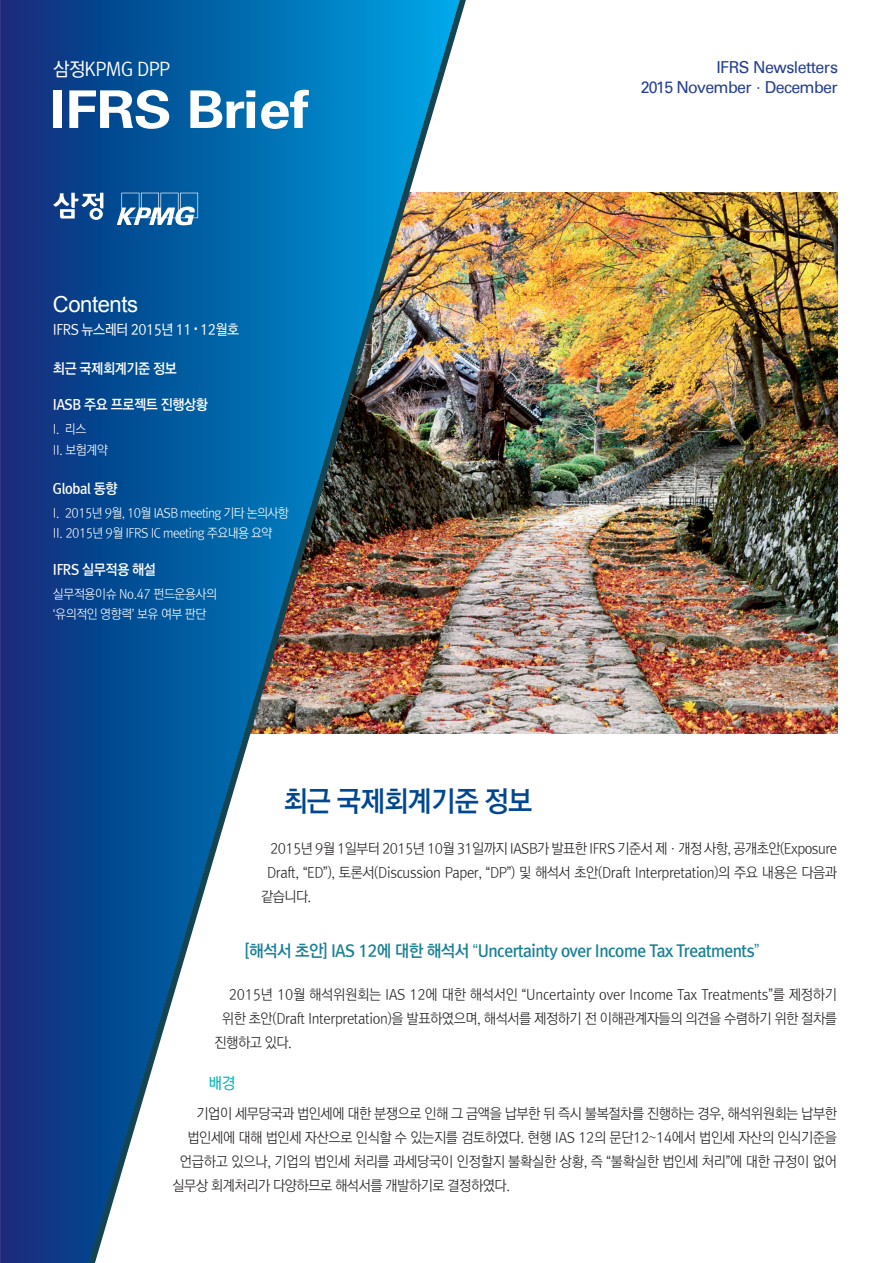
<style>
.page{position:relative;width:893px;height:1263px;background:#fff}
.page>*{position:absolute;margin:0;border:0;box-sizing:border-box;transform-origin:0 0}
.t1{font:700 52.05px "Univers LT Std";letter-spacing:-.01em;color:#fff;scale:1.1 1}
.t2{font:28.5px "Rix Go B";letter-spacing:-.03em;color:#014790;scale:.95 1}
.t3{font:22.05px "Arial";letter-spacing:-.02em;color:#fff}
.t4{font:18.9px "Rix Go M";letter-spacing:-.03em;color:#fff;scale:.95 1}
.t5{font:16.5px "Rix Go B";letter-spacing:-.03em;color:#1a8196}
.t6{font:16.5px/20.1px "Univers 55 Roman";letter-spacing:-.04em;color:#253f8e;text-align:right}
.t7{font:15.75px "Rix Go M";color:#00b6bc}
.t8{font:14.25px "Rix Go L";letter-spacing:-.03em;color:#231f20;scale:.95 1}
.t9{font:14.1px "Rix Go B";letter-spacing:-.03em;color:#fff;scale:.95 1}
.t10{font:14.1px "Rix Go M";letter-spacing:-.04em;color:#fff;scale:.95 1}
.t11{font:12.75px/19.5px "Rix Go L";letter-spacing:-.045em;color:#fff;scale:.95 1}
.s1{font-size:10.95px}
.s2{font-family:"Arial"}
.s3{font-family:"Rix Go L"}
</style>
<div class="page">
<img style="left:476px;top:192px;width:362px;height:541px">
<svg style="left:0;top:0;width:75px;height:1263px;background:#143382"></svg>
<img style="left:75px;top:0;width:401px;height:1263px">
<svg style="left:53px;top:193px;width:50px;height:27px"></svg>
<svg style="left:117px;top:193px;width:81px;height:32px"></svg>
<h3 class="t4" style="left:53px;top:58px;width:124px">삼정KPMG DPP</h3>
<h1 class="t1" style="left:50px;top:79px;width:237px">IFRS Brief</h1>
<h3 class="t3" style="left:53px;top:290px;width:87px">Contents</h3>
<p class="t10" style="left:53px;top:321px;width:197px">IFRS 뉴스레터 2015년 11<span class="s1">•</span>12월호</p>
<p class="t9" style="left:53px;top:360px;width:132px">최근 국제회계기준 정보</p>
<p class="t9" style="left:53px;top:396px;width:165px">IASB 주요 프로젝트 진행상황</p>
<p class="t11" style="left:53px;top:419px;width:59px;line-height:21px">I. 리스<br>II. 보험계약</p>
<p class="t9" style="left:53px;top:480px;width:69px">Global 동향</p>
<p class="t11" style="left:53px;top:503px;width:250px">I. 2015년 9월, 10월 IASB meeting 기타 논의사항<br>II. 2015년 9월 IFRS IC meeting 주요내용 요약</p>
<p class="t9" style="left:53px;top:561px;width:110px">IFRS 실무적용 해설</p>
<p class="t11" style="left:53px;top:584px;width:174px">실무적용이슈 No.47 펀드운용사의 <span class="s2">‘</span>유의적인 영향력<span class="s2">’</span> 보유 여부 판단</p>
<h2 class="t2" style="left:283px;top:784px;width:264px">최근 국제회계기준 정보</h2>
<p class="t6" style="left:641px;top:57px;width:199px">IFRS Newsletters<br>2015 November<span class="s3">ㆍ</span>December</p>
<p class="t8" style="left:270px;top:840px;width:598px">2015년 9월 1일부터 2015년 10월 31일까지 IASB가 발표한 IFRS 기준서 제ㆍ개정 사항, 공개초안(Exposure</p>
<p class="t8" style="left:267px;top:864px;width:602px">Draft, <span class="s2">“</span>ED<span class="s2">”</span>), 토론서(Discussion Paper, <span class="s2">“</span>DP<span class="s2">”</span>) 및 해석서 초안(Draft Interpretation)의 주요 내용은 다음과</p>
<p class="t8" style="left:261px;top:888px;width:54px">같습니다.</p>
<p class="t5" style="left:245px;top:941px;width:516px">[해석서 초안] IAS 12에 대한 해석서 <span class="s2">“</span>Uncertainty over Income Tax Treatments<span class="s2">”</span></p>
<p class="t8" style="left:229px;top:986px;width:642px">2015년 10월 해석위원회는 IAS 12에 대한 해석서인 <span class="s2">“</span>Uncertainty over Income Tax Treatments<span class="s2">”</span>를 제정하기</p>
<p class="t8" style="left:222px;top:1010px;width:649px">위한 초안(Draft Interpretation)을 발표하였으며, 해석서를 제정하기 전 이해관계자들의 의견을 수렴하기 위한 절차를</p>
<p class="t8" style="left:214px;top:1034px;width:83px">진행하고 있다.</p>
<p class="t7" style="left:208px;top:1073px;width:29px">배경</p>
<p class="t8" style="left:196px;top:1105px;width:676px">기업이 세무당국과 법인세에 대한 분쟁으로 인해 그 금액을 납부한 뒤 즉시 불복절차를 진행하는 경우, 해석위원회는 납부한</p>
<p class="t8" style="left:187px;top:1129px;width:685px">법인세에 대해 법인세 자산으로 인식할 수 있는지를 검토하였다. 현행 IAS 12의 문단12~14에서 법인세 자산의 인식기준을</p>
<p class="t8" style="left:180px;top:1153px;width:693px">언급하고 있으나, 기업의 법인세 처리를 과세당국이 인정할지 불확실한 상황, 즉 <span class="s2">“</span>불확실한 법인세 처리<span class="s2">”</span>에 대한 규정이 없어</p>
<p class="t8" style="left:172px;top:1177px;width:357px">실무상 회계처리가 다양하므로 해석서를 개발하기로 결정하였다.</p>
</div>
